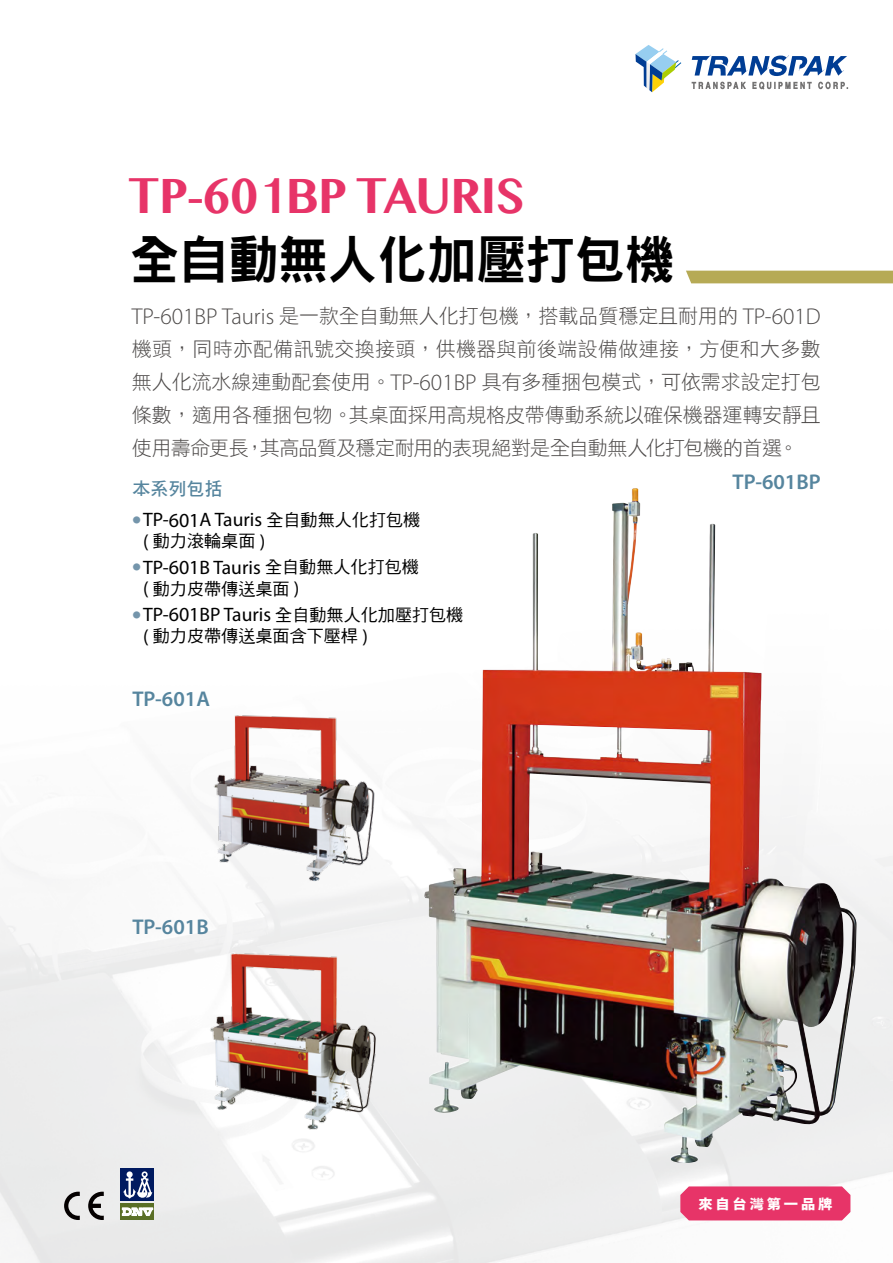
<style>
.page{position:relative;width:893px;height:1263px;background:#fff}
.page>*{position:absolute;margin:0;border:0;box-sizing:border-box;transform-origin:0 0}
.t1{font:52.05px "DF Hei Std W9";color:#000;scale:.95 1}
.t2{font:700 49.5px "Oriya MN";letter-spacing:-.025em;color:#e73468;scale:.91 1}
.t3{font:600 21.3px "Myriad Pro";color:#56859e}
.t4{font:19.95px/33px "DF Hei Std W3";letter-spacing:-.02em;color:#4c4948;text-align:justify}
.t5{font:19.5px "Myriad Pro";color:#000}
.t6{font:18px "DF Hei Std W7";color:#56859e}
.t7{font:17.1px "DF Hei Std W5";color:#000}
.t8{font:800 13.5px "Source Han Sans TW";letter-spacing:.2em;color:#fff;scale:1.06 1}
.s1{font-family:"Myriad Pro";font-weight:300;font-size:22.95px}
.s2{font-family:"Myriad Pro";font-weight:300;font-size:23.4px}
.s3{font-size:19.95px}
.s4{font-family:"DF Hei Std W5";font-size:17.1px}
.s5{font-family:"Myriad Pro";font-size:19.5px}
</style>
<div class="page">
<img style="left:0;top:805px;width:893px;height:458px">
<img style="left:424px;top:488px;width:433px;height:676px">
<svg style="left:88px;top:1192px;width:16px;height:28px"></svg>
<svg style="left:64px;top:1192px;width:16px;height:28px"></svg>
<div style="left:121px;top:1168px;width:33px;height:33px;background:#001a60"></div>
<svg style="left:121px;top:1204px;width:33px;height:16px"></svg>
<svg style="left:123px;top:1171px;width:29px;height:27px"></svg>
<svg style="left:122px;top:1208px;width:31px;height:8px"></svg>
<img style="left:205px;top:715px;width:177px;height:168px">
<img style="left:200px;top:944px;width:182px;height:188px">
<div style="left:686px;top:271px;width:207px;height:12px;background:#b6aa55"></div>
<svg style="left:635px;top:45px;width:47px;height:48px"></svg>
<svg style="left:691px;top:54px;width:158px;height:36px"></svg>
<div style="left:680px;top:1186px;width:170px;height:34px;background:#e73468"></div>
<h2 class="t2" style="left:128px;top:167px;width:438px">TP-601BP TAURIS</h2>
<h1 class="t1" style="left:130px;top:232px;width:575px">全自動無人化加壓打包機</h1>
<p class="t4" style="left:132px;top:299px;width:690px"><span class="s1">TP-</span><span class="s2">601</span><span class="s1">BP Tauris</span> 是一款全自動無人化打包機，搭載品質穩定且耐用的 <span class="s1">TP-</span><span class="s2">601</span><span class="s1">D</span>機頭，同時亦配備訊號交換接頭，供機器與前後端設備做連接，方便和大多數無人化流水線連動配套使用。<span class="s1">TP-</span><span class="s2">601</span><span class="s1">BP</span> 具有多種捆包模式，可依需求設定打包條數，適用各種捆包物。其桌面採用高規格皮帶傳動系統以確保機器運轉安靜且使用壽命更長，其高品質及穩定耐用的表現絕對是全自動無人化打包機的首選。</p>
<p class="t6" style="left:132px;top:479px;width:91px">本系列包括</p>
<p class="t5" style="left:132px;top:508px;width:289px"><sup>●</sup> TP-<span class="s3">601</span>A Tauris <span class="s4">全自動無人化打包機</span></p>
<p class="t7" style="left:143px;top:532px;width:124px"><span class="s5">(</span> 動力滾輪桌面 <span class="s5">)</span></p>
<p class="t5" style="left:132px;top:555px;width:288px"><sup>●</sup> TP-<span class="s3">601</span>B Tauris <span class="s4">全自動無人化打包機</span></p>
<p class="t7" style="left:143px;top:579px;width:158px"><span class="s5">(</span> 動力皮帶傳送桌面 <span class="s5">)</span></p>
<p class="t5" style="left:132px;top:603px;width:333px"><sup>●</sup> TP-<span class="s3">601</span>BP Tauris <span class="s4">全自動無人化加壓打包機</span></p>
<p class="t7" style="left:143px;top:627px;width:226px"><span class="s5">(</span> 動力皮帶傳送桌面含下壓桿 <span class="s5">)</span></p>
<p class="t3" style="left:132px;top:685px;width:79px">TP-601A</p>
<p class="t3" style="left:132px;top:913px;width:78px">TP-601B</p>
<p class="t3" style="left:732px;top:469px;width:90px">TP-601BP</p>
<p class="t8" style="left:698px;top:1196px;width:128px">來自台灣第一品牌</p>
</div>
